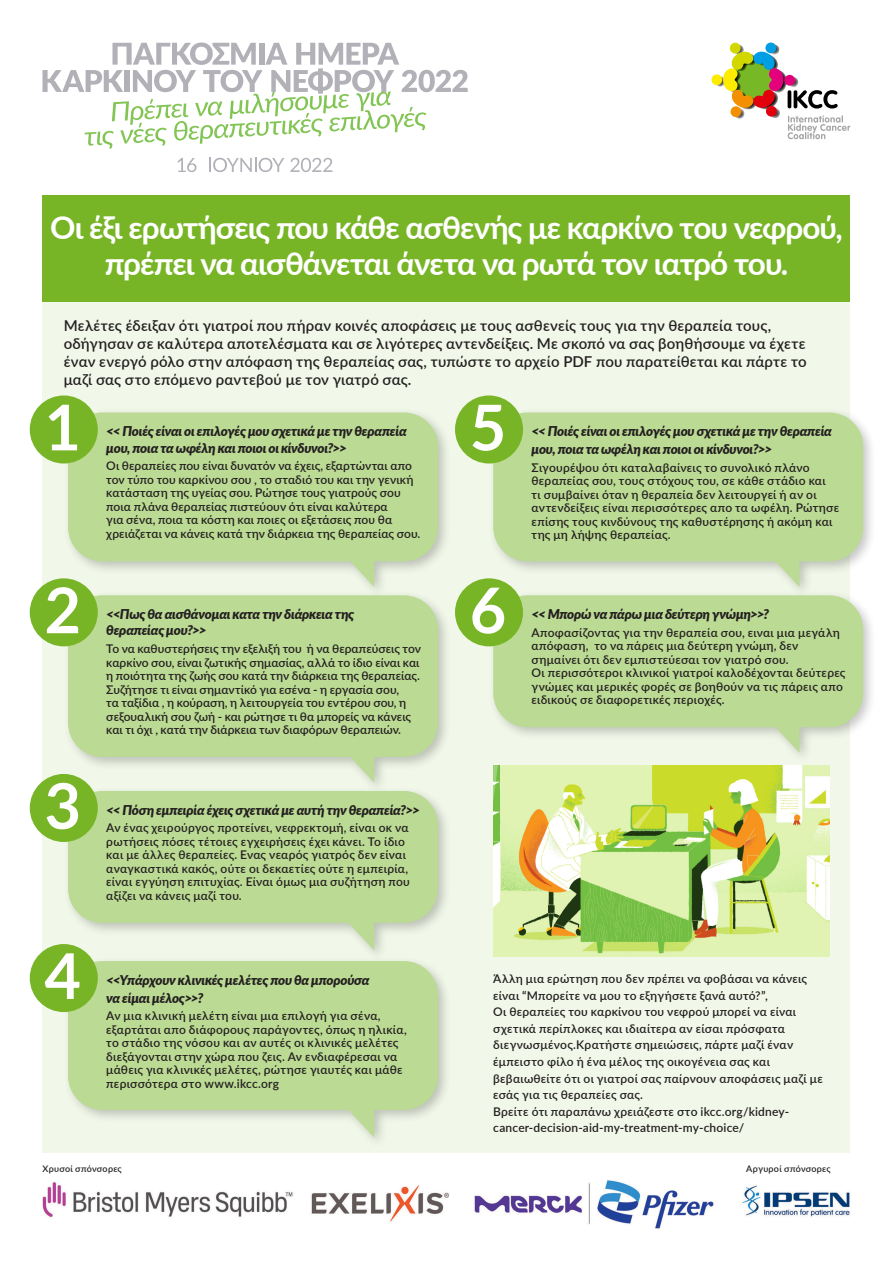
<style>
.page{position:relative;width:893px;height:1263px;background:#fff}
.page>*{position:absolute;margin:0;border:0;box-sizing:border-box;transform-origin:0 0}
.t1{font:700 63px "Lato";color:#fff}
.t2{font:700 31.5px/36px "Lato";letter-spacing:-.035em;color:#fff;text-align:center}
.t3{font:600 15px/18px "Lato";letter-spacing:.01em;color:#231f20}
.t4{font:italic 900 13.5px/16.5px "Lato";letter-spacing:-.015em;color:#231f20}
.t5{font:600 12px/13.5px "Lato";letter-spacing:.015em;color:#231f20}
.t6{font:600 9px "Lato";letter-spacing:.03em;color:#231f20}
</style>
<div class="page">
<div style="left:43px;top:302px;width:807px;height:850px;background:#f1f8e9"></div>
<div style="left:63px;top:407px;width:389px;height:192px;background:#231f20;opacity:.25"></div>
<div style="left:68px;top:412px;width:370px;height:149px;background:#bbda93;border-radius:34px"></div>
<svg style="left:340px;top:561px;width:34px;height:26px"></svg>
<svg style="left:43px;top:43px;width:425px;height:106px"></svg>
<svg style="left:177px;top:158px;width:20px;height:14px"></svg>
<svg style="left:209px;top:158px;width:75px;height:14px"></svg>
<svg style="left:290px;top:158px;width:42px;height:14px"></svg>
<svg style="left:715px;top:76px;width:11px;height:11px"></svg>
<svg style="left:769px;top:44px;width:11px;height:11px"></svg>
<div style="left:711px;top:74px;width:11px;height:11px;background:#feec00;border-radius:50%"></div>
<div style="left:730px;top:43px;width:11px;height:11px;background:#d2d700;border-radius:50%"></div>
<div style="left:765px;top:43px;width:11px;height:10px;background:#009ee2;border-radius:50%"></div>
<svg style="left:723px;top:50px;width:127px;height:89px"></svg>
<div style="left:784px;top:75px;width:11px;height:11px;background:#e4007d;border-radius:50%"></div>
<div style="left:43px;top:196px;width:807px;height:106px;background:#78b526"></div>
<div style="left:30px;top:395px;width:68px;height:68px;background:#78b526;border-radius:50%"></div>
<div style="left:63px;top:956px;width:389px;height:194px;background:#231f20;opacity:.25"></div>
<div style="left:68px;top:961px;width:370px;height:149px;background:#bbda93;border-radius:34px"></div>
<svg style="left:340px;top:1110px;width:34px;height:27px"></svg>
<div style="left:30px;top:944px;width:68px;height:68px;background:#78b526;border-radius:50%"></div>
<div style="left:63px;top:590px;width:389px;height:204px;background:#231f20;opacity:.25"></div>
<svg style="left:340px;top:757px;width:34px;height:25px"></svg>
<div style="left:68px;top:595px;width:370px;height:162px;background:#bbda93;border-radius:34px"></div>
<div style="left:30px;top:578px;width:68px;height:68px;background:#78b526;border-radius:50%"></div>
<div style="left:488px;top:407px;width:389px;height:192px;background:#231f20;opacity:.25"></div>
<svg style="left:765px;top:561px;width:34px;height:26px"></svg>
<div style="left:493px;top:412px;width:370px;height:149px;background:#bbda93;border-radius:34px"></div>
<div style="left:455px;top:395px;width:68px;height:68px;background:#78b526;border-radius:50%"></div>
<div style="left:63px;top:786px;width:389px;height:177px;background:#231f20;opacity:.25"></div>
<svg style="left:340px;top:923px;width:34px;height:27px"></svg>
<div style="left:68px;top:791px;width:370px;height:132px;background:#bbda93;border-radius:34px"></div>
<div style="left:30px;top:774px;width:68px;height:68px;background:#78b526;border-radius:50%"></div>
<div style="left:488px;top:590px;width:389px;height:175px;background:#231f20;opacity:.25"></div>
<svg style="left:765px;top:727px;width:34px;height:26px"></svg>
<div style="left:493px;top:595px;width:370px;height:132px;background:#bbda93;border-radius:34px"></div>
<div style="left:455px;top:578px;width:68px;height:68px;background:#78b526;border-radius:50%"></div>
<img style="left:493px;top:765px;width:336px;height:192px">
<img style="left:43px;top:1180px;width:807px;height:49px">
<h2 class="t2" style="left:50px;top:208px;width:794px">Οι έξι ερωτήσεις που κάθε ασθενής με καρκίνο του νεφρού, πρέπει να αισθάνεται άνετα να ρωτά τον ιατρό του.</h2>
<p class="t3" style="left:64px;top:316px;width:744px">Μελέτες έδειξαν ότι γιατροί που πήραν κοινές αποφάσεις με τους ασθενείς τους για την θεραπεία τους, οδήγησαν σε καλύτερα αποτελέσματα και σε λιγότερες αντενδείξεις. Με σκοπό να σας βοηθήσουμε να έχετε έναν ενεργό ρόλο στην απόφαση της θεραπείας σας, τυπώστε το αρχείο PDF που παρατείθεται και πάρτε το μαζί σας στο επόμενο ραντεβού με τον γιατρό σας.</p>
<h1 class="t1" style="left:44px;top:381px;width:38px">1</h1>
<h1 class="t1" style="left:44px;top:564px;width:38px">2</h1>
<h1 class="t1" style="left:44px;top:759px;width:38px">3</h1>
<h1 class="t1" style="left:44px;top:930px;width:38px">4</h1>
<p class="t4" style="left:106px;top:422px;width:302px">&lt;&lt; Ποιές είναι οι επιλογές μου σχετικά με την θεραπεία μου, ποια τα ωφέλη και ποιοι οι κίνδυνοι?&gt;&gt;</p>
<p class="t5" style="left:106px;top:459px;width:315px">Οι θεραπείες που είναι δυνατόν να έχεις, εξαρτώνται απο τον τύπο του καρκίνου σου , το σταδιό του και την γενική κατάσταση της υγείας σου. Ρώτησε τους γιατρούς σου ποια πλάνα θεραπείας πιστεύουν ότι είναι καλύτερα<br>για σένα, ποια τα κόστη και ποιες οι εξετάσεις που θα χρειάζεται να κάνεις κατά την διάρκεια της θεραπείας σου.</p>
<p class="t4" style="left:106px;top:605px;width:249px">&lt;&lt;Πως θα αισθάνομαι κατα την διάρκεια της θεραπείας μου?&gt;&gt;</p>
<p class="t5" style="left:106px;top:642px;width:316px">Το να καθυστερήσεις την εξελιξή του ή να θεραπεύσεις τον καρκίνο σου, είναι ζωτικής σημασίας, αλλά το ίδιο είναι και η ποιότητα της ζωής σου κατά την διάρκεια της θεραπείας.<br>Συζήτησε τι είναι σημαντίκό για εσένα - η εργασία σου,<br>τα ταξίδια , η κούραση, η λειτουργεία του εντέρου σου, η σεξουαλική σου ζωή - και ρώτησε τι θα μπορείς να κάνεις και τι όχι , κατά την διάρκεια των διαφόρων θεραπειών.</p>
<p class="t4" style="left:106px;top:801px;width:315px">&lt;&lt; Πόση εμπειρία έχεις σχετικά με αυτή την θεραπεία?&gt;&gt;</p>
<p class="t5" style="left:106px;top:821px;width:305px">Αν ένας χειρούργος προτείνει, νεφρεκτομή, είναι οκ να ρωτήσεις πόσες τέτοιες εγχειρήσεις έχει κάνει. Το ίδιο και με άλλες θεραπείες. Ενας νεαρός γιατρός δεν είναι αναγκαστικά κακός, ούτε οι δεκαετίες ούτε η εμπειρία, είναι εγγύηση επιτυχίας. Είναι όμως μια συζήτηση που αξίζει να κάνεις μαζί του.</p>
<p class="t4" style="left:106px;top:970px;width:265px;line-height:18px">&lt;&lt;Υπάρχουν κλινικές μελέτες που θα μπορούσα να είμαι μέλος&gt;&gt;?</p>
<p class="t5" style="left:106px;top:1009px;width:302px">Αν μια κλινική μελέτη είναι μια επιλογή για σένα, εξαρτάται απο διάφορους παράγοντες, όπως η ηλικία, το στάδιο της νόσου και αν αυτές οι κλινικές μελέτες διεξάγονται στην χώρα που ζεις. Αν ενδιαφέρεσαι να μάθεις για κλινικές μελέτες, ρώτησε γιαυτές και μάθε περισσότερα στο www.ikcc.org</p>
<h1 class="t1" style="left:470px;top:381px;width:38px">5</h1>
<h1 class="t1" style="left:470px;top:564px;width:38px">6</h1>
<p class="t4" style="left:531px;top:422px;width:302px;line-height:18px">&lt;&lt; Ποιές είναι οι επιλογές μου σχετικά με την θεραπεία μου, ποια τα ωφέλη και ποιοι οι κίνδυνοι?&gt;&gt;</p>
<p class="t5" style="left:531px;top:460px;width:309px">Σιγουρέψου ότι καταλαβαίνεις το συνολικό πλάνο θεραπείας σου, τους στόχους του, σε κάθε στάδιο και<br>τι συμβαίνει όταν η θεραπεία δεν λειτουργεί ή αν οι αντενδείξεις είναι περισσότερες απο τα ωφέλη. Ρώτησε επίσης τους κινδύνους της καθυστέρησης ή ακόμη και της μη λήψης θεραπείας.</p>
<p class="t4" style="left:531px;top:605px;width:239px">&lt;&lt; Μπορώ να πάρω μια δεύτερη γνώμη&gt;&gt;?</p>
<p class="t5" style="left:531px;top:625px;width:315px">Αποφασίζοντας για την θεραπεία σου, ειναι μια μεγάλη απόφαση, το να πάρεις μια δεύτερη γνώμη, δεν σημαίνει ότι δεν εμπιστεύεσαι τον γιατρό σου.<br>Οι περισσότεροι κλινικοί γιατροί καλοδέχονται δεύτερες γνώμες και μερικές φορές σε βοηθούν να τις πάρεις απο ειδικούς σε διαφορετικές περιοχές.</p>
<p class="t5" style="left:493px;top:970px;width:331px;line-height:16.5px">Άλλη μια ερώτηση που δεν πρέπει να φοβάσαι να κάνεις είναι “Μπορείτε να μου το εξηγήσετε ξανά αυτό?”,<br>Οι θεραπείες του καρκίνου του νεφρού μπορεί να είναι σχετικά περίπλοκες και ιδιαίτερα αν είσαι πρόσφατα διεγνωσμένος.Κρατήστε σημειώσεις, πάρτε μαζί έναν έμπειστο φίλο ή ένα μέλος της οικογένεια σας και βεβαιωθείτε ότι οι γιατροί σας παίρνουν αποφάσεις μαζί με εσάς για τις θεραπείες σας.<br>Βρείτε ότι παραπάνω χρειάζεστε στο ikcc.org/kidney&shy;cancer-decision-aid-my-treatment-my-choice/</p>
<p class="t6" style="left:43px;top:1162px;width:81px">Χρυσοί σπόνσορες</p>
<p class="t6" style="left:746px;top:1162px;width:86px">Αργυροί σπόνσορες</p>
</div>
